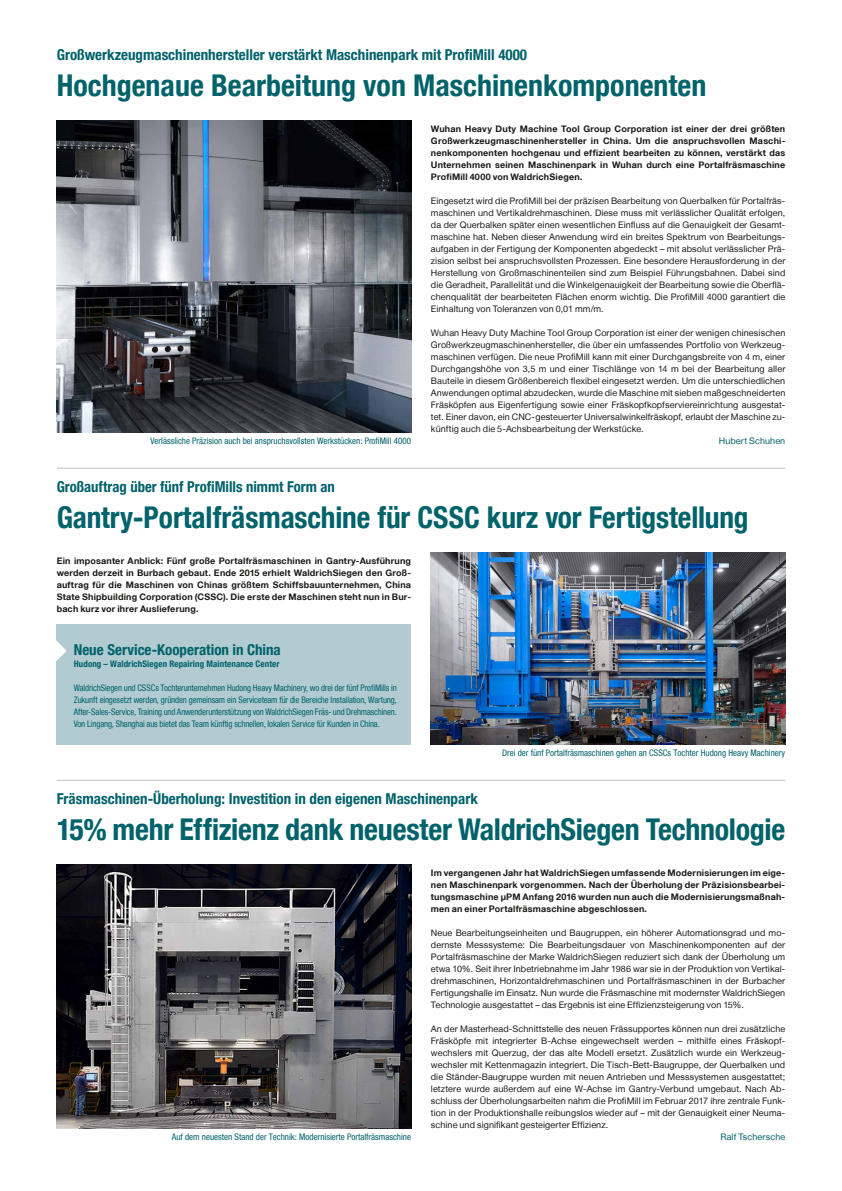
<style>
.page{position:relative;width:842px;height:1191px;background:#fff}
.page>*{position:absolute;margin:0;border:0;box-sizing:border-box;transform-origin:0 0}
.t1{font:700 condensed 30px "Helvetica Neue LT";color:#00626a}
.t2{font:700 condensed 15px "Helvetica Neue LT";color:#00626a}
.t3{font:9px/12px "Helvetica Neue LT";letter-spacing:.01em;color:#1a1a18;text-align:justify}
.t4{font:700 9px/12px "Helvetica Neue LT";letter-spacing:.02em;color:#1a1a18;text-align:justify}
.t5{font:condensed 9px/12px "Helvetica Neue LT";color:#00626a;text-align:justify}
.t6{font:700 condensed 9px "Helvetica Neue LT";letter-spacing:.01em;color:#00626a}
.t7{font:9px "Helvetica Neue LT";letter-spacing:.01em;color:#00626a}
</style>
<div class="page">
<div style="left:57px;top:624px;width:354px;height:120px;background:#b1cbd0"></div>
<hr style="left:57px;top:779px;width:728px;height:1px;background:#bac1c6">
<hr style="left:57px;top:467px;width:728px;height:1px;background:#bac1c6">
<svg style="left:56px;top:636px;width:11px;height:29px"></svg>
<img style="left:57px;top:120px;width:354px;height:312px">
<img style="left:57px;top:864px;width:354px;height:264px">
<img style="left:431px;top:552px;width:354px;height:192px">
<h2 class="t2" style="left:57px;top:46px;width:472px">Großwerkzeugmaschinenhersteller verstärkt Maschinenpark mit ProfiMill 4000</h2>
<h1 class="t1" style="left:57px;top:67px;width:651px">Hochgenaue Bearbeitung von Maschinenkomponenten</h1>
<p class="t4" style="left:431px;top:123px;width:356px">Wuhan Heavy Duty Machine Tool Group Corporation ist einer der drei größten Großwerkzeugmaschinenhersteller in China. Um die anspruchsvollen Maschi&shy;nenkomponenten hochgenau und effizient bearbeiten zu können, verstärkt das Unternehmen seinen Maschinenpark in Wuhan durch eine Portalfräsmaschine Profi-Mill 4000 von Waldrich-Siegen.</p>
<p class="t3" style="left:431px;top:195px;width:356px">Eingesetzt wird die ProfiMill bei der präzisen Bearbeitung von Querbalken für Portalfräs&shy;maschinen und Vertikaldrehmaschinen. Diese muss mit verlässlicher Qualität erfolgen, da der Querbalken später einen wesentlichen Einfluss auf die Genauigkeit der Gesamt&shy;maschine hat. Neben dieser Anwendung wird ein breites Spektrum von Bearbeitungs&shy;aufgaben in der Fertigung der Komponenten abgedeckt – mit absolut verlässlicher Prä&shy;zision selbst bei anspruchsvollsten Prozessen. Eine besondere Herausforderung in der Herstellung von Großmaschinenteilen sind zum Beispiel Führungsbahnen. Dabei sind die Geradheit, Parallelität und die Winkelgenauigkeit der Bearbeitung sowie die Oberflä&shy;chenqualität der bearbeiteten Flächen enorm wichtig. Die ProfiMill 4000 garantiert die Einhaltung von Toleranzen von 0,01 mm/m.</p>
<p class="t3" style="left:431px;top:327px;width:356px">Wuhan Heavy Duty Machine Tool Group Corporation ist einer der wenigen chinesischen Großwerkzeugmaschinenhersteller, die über ein umfassendes Portfolio von Werkzeug&shy;maschinen verfügen. Die neue ProfiMill kann mit einer Durchgangsbreite von 4 m, einer Durchgangshöhe von 3,5 m und einer Tischlänge von 14 m bei der Bearbeitung aller Bauteile in diesem Größenbereich flexibel eingesetzt werden. Um die unterschiedlichen Anwendungen optimal abzudecken, wurde die Maschine mit sieben maßgeschneiderten Fräsköpfen aus Eigenfertigung sowie einer Fräskopfkopfserviereinrichtung ausgestat&shy;tet. Einer davon, ein CNC-gesteuerter Universalwinkelfräskopf, erlaubt der Maschine zu&shy;künftig auch die 5-Achsbearbeitung der Werkstücke.</p>
<p class="t5" style="left:150px;top:435px;width:262px">Verlässliche Präzision auch bei anspruchsvollsten Werkstücken: ProfiMill 4000</p>
<p class="t7" style="left:719px;top:435px;width:68px">Hubert Schuhen</p>
<h2 class="t2" style="left:57px;top:478px;width:280px">Großauftrag über fünf ProfiMills nimmt Form an</h2>
<h1 class="t1" style="left:57px;top:499px;width:693px">Gantry-Portalfräsmaschine für CSSC kurz vor Fertigstellung</h1>
<p class="t4" style="left:57px;top:555px;width:356px">Ein imposanter Anblick: Fünf große Portalfräsmaschinen in Gantry-Ausführung werden derzeit in Burbach gebaut. Ende 2015 erhielt WaldrichSiegen den Groß&shy;auftrag für die Maschinen von Chinas größtem Schiffsbauunternehmen, China State Shipbuilding Corporation (CSSC). Die erste der Maschinen steht nun in Bur&shy;bach kurz vor ihrer Auslieferung.</p>
<h2 class="t2" style="left:74px;top:641px;width:209px">Neue Service-Kooperation in China</h2>
<p class="t6" style="left:74px;top:659px;width:207px">Hudong – WaldrichSiegen Repairing Maintenance Center</p>
<p class="t5" style="left:74px;top:682px;width:325px">WaldrichSiegen und CSSCs Tochterunternehmen Hudong Heavy Machinery, wo drei der fünf ProfiMills in Zukunft eingesetzt werden, gründen gemeinsam ein Serviceteam für die Bereiche Installation, Wartung, After-Sales-Service, Training und Anwenderunterstützung von WaldrichSiegen Fräs- und Drehmaschinen.<br>Von Lingang, Shanghai aus bietet das Team künftig schnellen, lokalen Service für Kunden in China.</p>
<p class="t5" style="left:502px;top:747px;width:285px">Drei der fünf Portalfräsmaschinen gehen an CSSCs Tochter Hudong Heavy Machinery</p>
<h2 class="t2" style="left:57px;top:790px;width:423px">Fräsmaschinen-Überholung: Investition in den eigenen Maschinenpark</h2>
<h1 class="t1" style="left:57px;top:811px;width:730px">15% mehr Effizienz dank neuester WaldrichSiegen Technologie</h1>
<p class="t5" style="left:172px;top:1131px;width:241px">Auf dem neuesten Stand der Technik: Modernisierte Portalfräsmaschine</p>
<p class="t4" style="left:431px;top:867px;width:356px">Im vergangenen Jahr hat WaldrichSiegen umfassende Modernisierungen im eige&shy;nen Maschinenpark vorgenommen. Nach der Überholung der Präzisionsbearbei&shy;tungsmaschine µPM Anfang 2016 wurden nun auch die Modernisierungsmaßnah&shy;men an einer Portalfräsmaschine abgeschlossen.</p>
<p class="t3" style="left:431px;top:927px;width:356px">Neue Bearbeitungseinheiten und Baugruppen, ein höherer Automationsgrad und mo&shy;dernste Messsysteme: Die Bearbeitungsdauer von Maschinenkomponenten auf der Portalfräsmaschine der Marke WaldrichSiegen reduziert sich dank der Überholung um etwa 10%. Seit ihrer Inbetriebnahme im Jahr 1986 war sie in der Produktion von Vertikal&shy;drehmaschinen, Horizontaldrehmaschinen und Portalfräsmaschinen in der Burbacher Fertigungshalle im Einsatz. Nun wurde die Fräsmaschine mit modernster WaldrichSiegen Technologie ausgestattet – das Ergebnis ist eine Effizienzsteigerung von 15%.</p>
<p class="t3" style="left:431px;top:1023px;width:356px">An der Masterhead-Schnittstelle des neuen Frässupportes können nun drei zusätzliche Fräsköpfe mit integrierter B-Achse eingewechselt werden – mithilfe eines Fräskopf&shy;wechslers mit Querzug, der das alte Modell ersetzt. Zusätzlich wurde ein Werkzeug&shy;wechsler mit Kettenmagazin integriert. Die Tisch-Bett-Baugruppe, der Querbalken und die Ständer-Baugruppe wurden mit neuen Antrieben und Messsystemen ausgestattet; letztere wurde außerdem auf eine W-Achse im Gantry-Verbund umgebaut. Nach Ab&shy;schluss der Überholungsarbeiten nahm die ProfiMill im Februar 2017 ihre zentrale Funk&shy;tion in der Produktionshalle reibungslos wieder auf – mit der Genauigkeit einer Neuma&shy;schine und signifikant gesteigerter Effizienz.</p>
<p class="t7" style="left:720px;top:1131px;width:66px">Ralf Tschersche</p>
</div>
